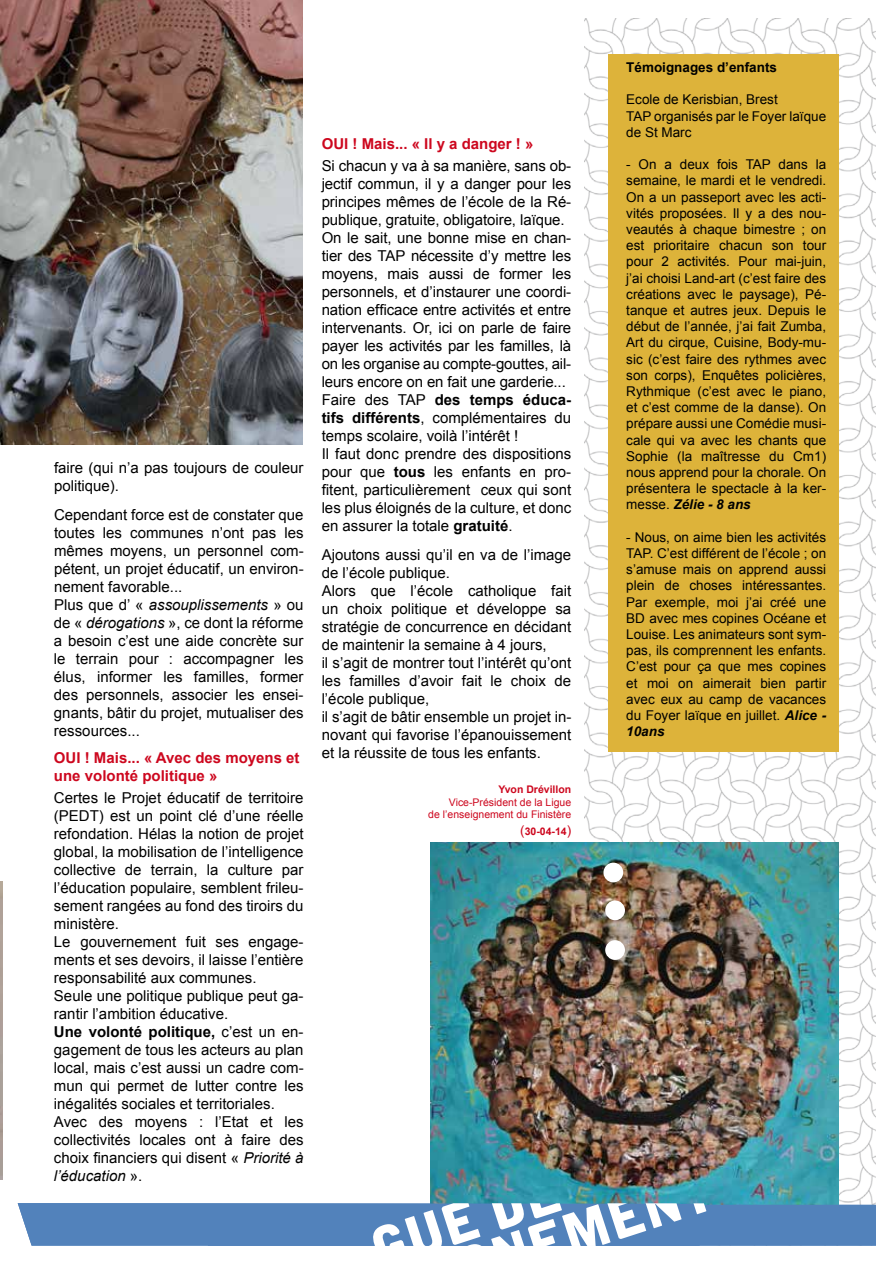
<style>
.page{position:relative;width:893px;height:1263px;background:#fff}
.page>*{position:absolute;margin:0;border:0;box-sizing:border-box;transform-origin:0 0}
.t1{font:15px/18px "Arial";color:#000}
.t2{font:700 15px/18px "Arial";color:#cd071e}
.t3{font:13.5px/16.2px "Arial";color:#000;text-align:justify}
.t4{font:700 13.5px "Arial";color:#000}
.t5{font:10.5px/12.6px "Arial";color:#cd071e;text-align:right}
.t6{font:700 10.5px "Arial";color:#cd071e}
.s1{font-style:italic}
.s2{font-weight:700}
.s3{font-weight:400;font-size:13.5px}
.s4{font-weight:700;font-style:italic}
</style>
<div class="page">
<img style="left:585px;top:18px;width:291px;height:1185px">
<img style="left:431px;top:842px;width:408px;height:361px">
<svg style="left:18px;top:1203px;width:858px;height:43px;background:#6e96c5"></svg>
<div style="left:605px;top:900px;width:20px;height:20px;background:#fff;border-radius:50%"></div>
<div style="left:603px;top:863px;width:20px;height:19px;background:#fff;border-radius:50%"></div>
<div style="left:605px;top:940px;width:20px;height:20px;background:#fff;border-radius:50%"></div>
<div style="left:608px;top:54px;width:230px;height:698px;background:#ddb33a"></div>
<img style="left:0;top:0;width:303px;height:444px">
<p class="t1" style="left:54px;top:459px;width:251px">faire (qui n’a pas toujours de couleur politique).</p>
<p class="t1" style="left:54px;top:506px;width:251px">Cependant force est de constater que toutes les communes n’ont pas les mêmes moyens, un personnel com&shy;pétent, un projet éducatif, un environ&shy;nement favorable...<br>Plus que d’ « <span class="s1">assouplissements</span> » ou de « <span class="s1">dérogations</span> », ce dont la réforme a besoin c’est une aide concrète sur le terrain pour : accompagner les élus, informer les familles, former des personnels, associer les ensei&shy;gnants, bâtir du projet, mutualiser des ressources...</p>
<p class="t2" style="left:54px;top:749px;width:247px">OUI ! Mais... « Avec des moyens et une volonté politique »</p>
<p class="t1" style="left:54px;top:789px;width:251px">Certes le Projet éducatif de territoire (PEDT) est un point clé d’une réelle refondation. Hélas la notion de projet global, la mobilisation de l’intelligence collective de terrain, la culture par l’éducation populaire, semblent frileu&shy;sement rangées au fond des tiroirs du ministère.<br>Le gouvernement fuit ses engage&shy;ments et ses devoirs, il laisse l’entière responsabilité aux communes.<br>Seule une politique publique peut ga&shy;rantir l’ambition éducative.<br><span class="s2">Une volonté politique,</span> c’est un en&shy;gagement de tous les acteurs au plan local, mais c’est aussi un cadre com&shy;mun qui permet de lutter contre les inégalités sociales et territoriales.<br>Avec des moyens : l’Etat et les collectivités locales ont à faire des choix financiers qui disent « <span class="s1">Priorité à l’éducation</span> ».</p>
<p class="t2" style="left:322px;top:135px;width:213px">OUI ! Mais... « Il y a danger ! »</p>
<p class="t1" style="left:322px;top:157px;width:251px">Si chacun y va à sa manière, sans ob&shy;jectif commun, il y a danger pour les principes mêmes de l’école de la Ré&shy;publique, gratuite, obligatoire, laïque.<br>On le sait, une bonne mise en chan&shy;tier des TAP nécessite d’y mettre les moyens, mais aussi de former les personnels, et d’instaurer une coordi&shy;nation efficace entre activités et entre intervenants. Or, ici on parle de faire payer les activités par les familles, là on les organise au compte-gouttes, ail&shy;leurs encore on en fait une garderie...<br>Faire des TAP <span class="s2">des temps éduca&shy;tifs différents</span>, complémentaires du temps scolaire, voilà l’intérêt !<br>Il faut donc prendre des dispositions pour que <span class="s2">tous</span> les enfants en pro&shy;fitent, particulièrement ceux qui sont les plus éloignés de la culture, et donc en assurer la totale <span class="s2">gratuité</span>.</p>
<p class="t1" style="left:322px;top:546px;width:251px">Ajoutons aussi qu’il en va de l’image de l’école publique.<br>Alors que l’école catholique fait un choix politique et développe sa stratégie de concurrence en décidant de maintenir la semaine à 4 jours,<br>il s’agit de montrer tout l’intérêt qu’ont les familles d’avoir fait le choix de l’école publique,<br>il s’agit de bâtir ensemble un projet in&shy;novant qui favorise l’épanouissement et la réussite de tous les enfants.</p>
<p class="t6" style="left:498px;top:782px;width:74px">Yvon Drévillon</p>
<p class="t5" style="left:428px;top:796px;width:144px">Vice-Président de la Ligue<br>de l’enseignement du Finistère</p>
<p class="t6" style="left:520px;top:824px;width:53px"><span class="s3">(</span>30-04-14<span class="s3">)</span></p>
<p class="t4" style="left:626px;top:58px;width:152px">Témoignages d’enfants</p>
<p class="t3" style="left:626px;top:92px;width:201px;text-align:left">Ecole de Kerisbian, Brest<br>TAP organisés par le Foyer laïque de St Marc</p>
<p class="t3" style="left:626px;top:156px;width:201px">- On a deux fois TAP dans la semaine, le mardi et le vendredi.<br>On a un passeport avec les acti&shy;vités proposées. Il y a des nou&shy;veautés à chaque bimestre ; on est prioritaire chacun son tour pour 2 activités. Pour mai-juin, j’ai choisi Land-art (c’est faire des créations avec le paysage), Pé&shy;tanque et autres jeux. Depuis le début de l’année, j’ai fait Zumba, Art du cirque, Cuisine, Body-mu&shy;sic (c’est faire des rythmes avec son corps), Enquêtes policières, Rythmique (c’est avec le piano, et c’est comme de la danse). On prépare aussi une Comédie musi&shy;cale qui va avec les chants que Sophie (la maîtresse du Cm1) nous apprend pour la chorale. On présentera le spectacle à la ker&shy;messe. <span class="s4">Zélie - 8 ans</span></p>
<p class="t3" style="left:626px;top:529px;width:201px">- Nous, on aime bien les activités TAP. C’est différent de l’école ; on s’amuse mais on apprend aussi plein de choses intéressantes.<br>Par exemple, moi j’ai créé une BD avec mes copines Océane et Louise. Les animateurs sont sym&shy;pas, ils comprennent les enfants.<br>C’est pour ça que mes copines et moi on aimerait bien partir avec eux au camp de vacances du Foyer laïque en juillet. <span class="s4">Alice - 10ans</span></p>
</div>
